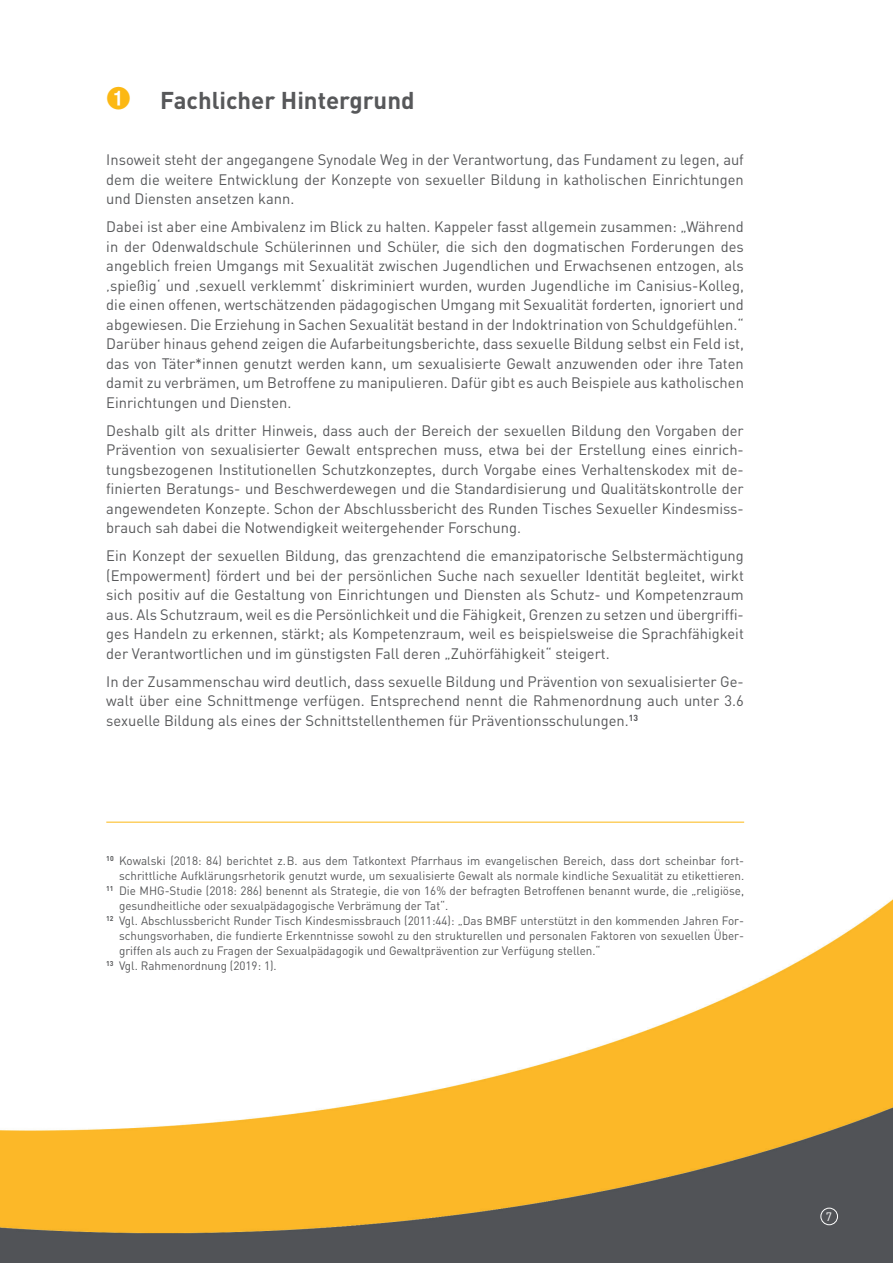
<style>
.page{position:relative;width:893px;height:1263px;background:#fff}
.page>*{position:absolute;margin:0;border:0;box-sizing:border-box;transform-origin:0 0}
.t1{font:700 24px "DIN Pro";color:#57585a}
.t2{font:15px/19.5px "DIN Pro";color:#57585a;text-align:justify}
.t3{font:12px "DIN Pro";color:#57585a}
.t4{font:12px "DIN Pro";color:#fff}
.s1{color:#fcb814}
</style>
<div class="page">
<img style="left:0;top:821px;width:893px;height:442px">
<hr style="left:106px;top:822px;width:638px;height:1px;background:#fcb814">
<div style="left:820px;top:1208px;width:18px;height:17px;border:1px solid #fff;border-radius:50%"></div>
<h1 class="t1" style="left:106px;top:84px;width:310px"><span class="s1">➊</span> Fachlicher Hintergrund</h1>
<p class="t2" style="left:106px;top:149px;width:639px">Insoweit steht der angegangene Synodale Weg in der Verantwortung, das Fundament zu legen, auf dem die weitere Entwicklung der Konzepte von sexueller Bildung in katholischen Einrichtungen und Diensten ansetzen kann.</p>
<p class="t2" style="left:106px;top:216px;width:639px">Dabei ist aber eine Ambivalenz im Blick zu halten. Kappeler fasst allgemein zusammen: „Während in der Odenwaldschule Schülerinnen und Schüler, die sich den dogmatischen Forderungen des angeblich freien Umgangs mit Sexualität zwischen Jugendlichen und Erwachsenen entzogen, als ‚spießig‘ und ‚sexuell verklemmt‘ diskriminiert wurden, wurden Jugendliche im Canisius-Kolleg, die einen offenen, wertschätzenden pädagogischen Umgang mit Sexualität forderten, ignoriert und abgewiesen. Die Erziehung in Sachen Sexualität bestand in der Indoktrination von Schuldgefühlen.“ Darüber hinaus gehend zeigen die Aufarbeitungsberichte, dass sexuelle Bildung selbst ein Feld ist, das von Täter*innen genutzt werden kann, um sexualisierte Gewalt anzuwenden oder ihre Taten damit zu verbrämen, um Betroffene zu manipulieren. Dafür gibt es auch Beispiele aus katholischen Einrichtungen und Diensten.</p>
<p class="t2" style="left:106px;top:420px;width:639px">Deshalb gilt als dritter Hinweis, dass auch der Bereich der sexuellen Bildung den Vorgaben der Prävention von sexualisierter Gewalt entsprechen muss, etwa bei der Erstellung eines einrich&shy;tungsbezogenen Institutionellen Schutzkonzeptes, durch Vorgabe eines Verhaltenskodex mit de&shy;finierten Beratungs- und Beschwerdewegen und die Standardisierung und Qualitätskontrolle der angewendeten Konzepte. Schon der Abschlussbericht des Runden Tisches Sexueller Kindesmiss&shy;brauch sah dabei die Notwendigkeit weitergehender Forschung.</p>
<p class="t2" style="left:106px;top:545px;width:639px">Ein Konzept der sexuellen Bildung, das grenzachtend die emanzipatorische Selbstermächtigung (Empowerment) fördert und bei der persönlichen Suche nach sexueller Identität begleitet, wirkt sich positiv auf die Gestaltung von Einrichtungen und Diensten als Schutz- und Kompetenzraum aus. Als Schutzraum, weil es die Persönlichkeit und die Fähigkeit, Grenzen zu setzen und übergriffi&shy;ges Handeln zu erkennen, stärkt; als Kompetenzraum, weil es beispielsweise die Sprachfähigkeit der Verantwortlichen und im günstigsten Fall deren „Zuhörfähigkeit“ steigert.</p>
<p class="t2" style="left:106px;top:671px;width:639px">In der Zusammenschau wird deutlich, dass sexuelle Bildung und Prävention von sexualisierter Ge&shy;walt über eine Schnittmenge verfügen. Entsprechend nennt die Rahmenordnung auch unter 3.6 sexuelle Bildung als eines der Schnittstellenthemen für Präventionsschulungen.<sup>13</sup></p>
<p class="t3" style="left:106px;top:852px;width:639px"><sup>10</sup> Kowalski (2018: 84) berichtet z.B. aus dem Tatkontext Pfarrhaus im evangelischen Bereich, dass dort scheinbar fort-</p>
<p class="t3" style="left:119px;top:867px;width:627px">schrittliche Aufklärungsrhetorik genutzt wurde, um sexualisierte Gewalt als normale kindliche Sexualität zu etikettieren.</p>
<p class="t3" style="left:106px;top:882px;width:639px"><sup>11</sup> Die MHG-Studie (2018: 286) benennt als Strategie, die von 16% der befragten Betroffenen benannt wurde, die „religiöse,</p>
<p class="t3" style="left:119px;top:897px;width:331px">gesundheitliche oder sexualpädagogische Verbrämung der Tat“.</p>
<p class="t3" style="left:106px;top:912px;width:639px"><sup>12</sup> Vgl. Abschlussbericht Runder Tisch Kindesmissbrauch (2011:44): „Das BMBF unterstützt in den kommenden Jahren For-</p>
<p class="t3" style="left:119px;top:927px;width:626px">schungsvorhaben, die fundierte Erkenntnisse sowohl zu den strukturellen und personalen Faktoren von sexuellen Über-</p>
<p class="t3" style="left:119px;top:942px;width:483px">griffen als auch zu Fragen der Sexualpädagogik und Gewaltprävention zur Verfügung stellen.“</p>
<p class="t3" style="left:106px;top:957px;width:172px"><sup>13</sup> Vgl. Rahmenordnung (2019: 1).</p>
<p class="t4" style="left:826px;top:1208px;width:8px">7</p>
</div>
